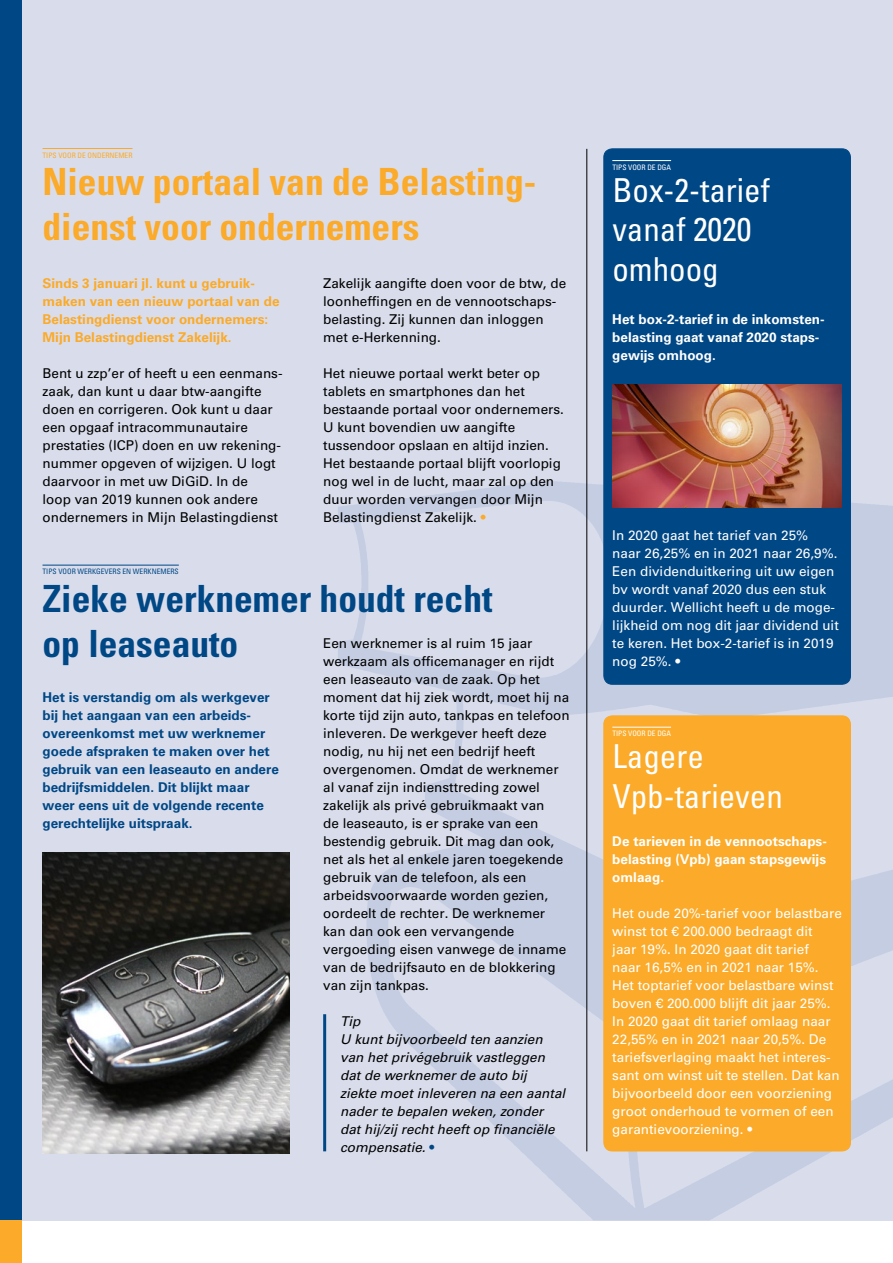
<style>
.page{position:relative;width:893px;height:1263px;background:#fff}
.page>*{position:absolute;margin:0;border:0;box-sizing:border-box;transform-origin:0 0}
.t1{font:700 condensed 37.5px/45px "Univers LT Std";color:#fbaa29}
.t2{font:700 condensed 37.5px/45px "Univers LT Std";color:#004785}
.t3{font:condensed 33px/39.6px "Univers LT Std";color:#fff}
.t4{font:13.5px/18px "Univers LT Std";color:#000}
.t5{font:13.5px/18px "Univers LT Std";color:#fff}
.t6{font:700 13.5px/18px "Univers LT Std";color:#004785}
.t7{font:italic 13.5px/18px "Univers LT Std";color:#000}
.t8{font:700 13.5px/18px "Univers LT Std";color:#fff}
.t9{font:700 13.5px/18px "Univers LT Std";color:#fbaa29}
.t10{font:condensed 7.5px "Univers LT Std";color:#004785}
.t11{font:condensed 7.5px "Univers LT Std";color:#fff}
.t12{font:condensed 7.5px "Univers LT Std";color:#fbaa29}
.s1{color:#fbaa29}
.s2{font-style:normal;color:#004785}
</style>
<div class="page">
<div style="left:0;top:0;width:893px;height:1220px;background:#d9ddeb"></div>
<div style="left:0;top:0;width:21px;height:1263px;background:#004785"></div>
<div style="left:0;top:1220px;width:21px;height:43px;background:#fbaa29"></div>
<div style="left:604px;top:716px;width:246px;height:435px;background:#fbaa29;border-radius:9px"></div>
<div style="left:603px;top:715px;width:248px;height:436px;border:1px solid #fbaa29;border-radius:9px"></div>
<div style="left:604px;top:149px;width:246px;height:535px;background:#004785;border-radius:9px"></div>
<div style="left:603px;top:148px;width:248px;height:537px;border:1px solid #004785;border-radius:9px"></div>
<hr style="left:43px;top:148px;width:90px;height:1px;background:#fbaa29">
<hr style="left:612px;top:160px;width:59px;height:1px;background:#fff">
<hr style="left:612px;top:727px;width:59px;height:1px;background:#fff">
<hr style="left:43px;top:565px;width:136px;height:1px;background:#004785">
<hr style="left:323px;top:1014px;width:3px;height:137px;background:#004785">
<img style="left:43px;top:853px;width:246px;height:300px">
<img style="left:612px;top:384px;width:230px;height:124px">
<hr style="left:586px;top:149px;width:1px;height:1002px;background:#000">
<p class="t12" style="left:43px;top:150px;width:92px">TIPS VOOR DE ONDERNEMER</p>
<h1 class="t1" style="left:43px;top:159px;width:495px">Nieuw portaal van de Belasting&shy;dienst voor ondernemers</h1>
<p class="t9" style="left:43px;top:274px;width:239px">Sinds 3 januari jl. kunt u gebruik&shy;maken van een nieuw portaal van de Belastingdienst voor ondernemers:<br>Mijn Belastingdienst Zakelijk.</p>
<p class="t4" style="left:43px;top:364px;width:242px">Bent u zzp’er of heeft u een eenmans&shy;zaak, dan kunt u daar btw-aangifte doen en corrigeren. Ook kunt u daar een opgaaf intracommunautaire prestaties (ICP) doen en uw rekening&shy;nummer opgeven of wijzigen. U logt daarvoor in met uw DiGiD. In de<br>loop van 2019 kunnen ook andere ondernemers in Mijn Belastingdienst</p>
<p class="t4" style="left:323px;top:274px;width:245px">Zakelijk aangifte doen voor de btw, de loonheffingen en de vennootschaps&shy;belasting. Zij kunnen dan inloggen met e-Herkenning.</p>
<p class="t4" style="left:323px;top:364px;width:242px">Het nieuwe portaal werkt beter op tablets en smartphones dan het bestaande portaal voor ondernemers.<br>U kunt bovendien uw aangifte tussendoor opslaan en altijd inzien.<br>Het bestaande portaal blijft voorlopig nog wel in de lucht, maar zal op den duur worden vervangen door Mijn Belastingdienst Zakelijk. <span class="s1">•</span></p>
<p class="t10" style="left:43px;top:567px;width:138px">TIPS VOOR WERKGEVERS EN WERKNEMERS</p>
<h1 class="t2" style="left:43px;top:576px;width:451px">Zieke werknemer houdt recht op leaseauto</h1>
<p class="t6" style="left:43px;top:688px;width:238px">Het is verstandig om als werkgever bij het aangaan van een arbeids&shy;overeenkomst met uw werknemer goede afspraken te maken over het gebruik van een leaseauto en andere bedrijfsmiddelen. Dit blijkt maar weer eens uit de volgende recente gerechtelijke uitspraak.</p>
<p class="t4" style="left:323px;top:634px;width:248px">Een werknemer is al ruim 15 jaar werkzaam als officemanager en rijdt een leaseauto van de zaak. Op het moment dat hij ziek wordt, moet hij na korte tijd zijn auto, tankpas en telefoon inleveren. De werkgever heeft deze nodig, nu hij net een bedrijf heeft overgenomen. Omdat de werknemer al vanaf zijn indiensttreding zowel zakelijk als privé gebruikmaakt van<br>de leaseauto, is er sprake van een bestendig gebruik. Dit mag dan ook, net als het al enkele jaren toegekende gebruik van de telefoon, als een arbeidsvoorwaarde worden gezien, oordeelt de rechter. De werknemer kan dan ook een vervangende vergoeding eisen vanwege de inname van de bedrijfsauto en de blokkering van zijn tankpas.</p>
<p class="t7" style="left:340px;top:1012px;width:227px">Tip<br>U kunt bijvoorbeeld ten aanzien van het privégebruik vastleggen dat de werknemer de auto bij ziekte moet inleveren na een aantal nader te bepalen weken, zonder dat hij/zij recht heeft op financiële compensatie. <span class="s2">•</span></p>
<p class="t11" style="left:612px;top:162px;width:60px">TIPS VOOR DE DGA</p>
<h2 class="t3" style="left:612px;top:170px;width:159px">Box-2-tarief vanaf 2020 omhoog</h2>
<p class="t8" style="left:612px;top:310px;width:214px">Het box-2-tarief in de inkomsten&shy;belasting gaat vanaf 2020 staps&shy;gewijs omhoog.</p>
<p class="t5" style="left:612px;top:526px;width:228px">In 2020 gaat het tarief van 25% naar 26,25% en in 2021 naar 26,9%.<br>Een dividenduitkering uit uw eigen bv wordt vanaf 2020 dus een stuk duurder. Wellicht heeft u de moge&shy;lijkheid om nog dit jaar dividend uit te keren. Het box-2-tarief is in 2019 nog 25%. •</p>
<p class="t11" style="left:612px;top:729px;width:60px">TIPS VOOR DE DGA</p>
<h2 class="t3" style="left:612px;top:736px;width:172px">Lagere<br>Vpb-tarieven</h2>
<p class="t8" style="left:612px;top:832px;width:216px;text-align:justify">De tarieven in de vennootschaps&shy;belasting (Vpb) gaan stapsgewijs omlaag.</p>
<p class="t5" style="left:612px;top:904px;width:231px">Het oude 20%-tarief voor belastbare winst tot € 200.000 bedraagt dit<br>jaar 19%. In 2020 gaat dit tarief<br>naar 16,5% en in 2021 naar 15%.<br>Het toptarief voor belastbare winst boven € 200.000 blijft dit jaar 25%.<br>In 2020 gaat dit tarief omlaag naar 22,55% en in 2021 naar 20,5%. De tariefsverlaging maakt het interes&shy;sant om winst uit te stellen. Dat kan bijvoorbeeld door een voorziening groot onderhoud te vormen of een garantievoorziening. •</p>
</div>
